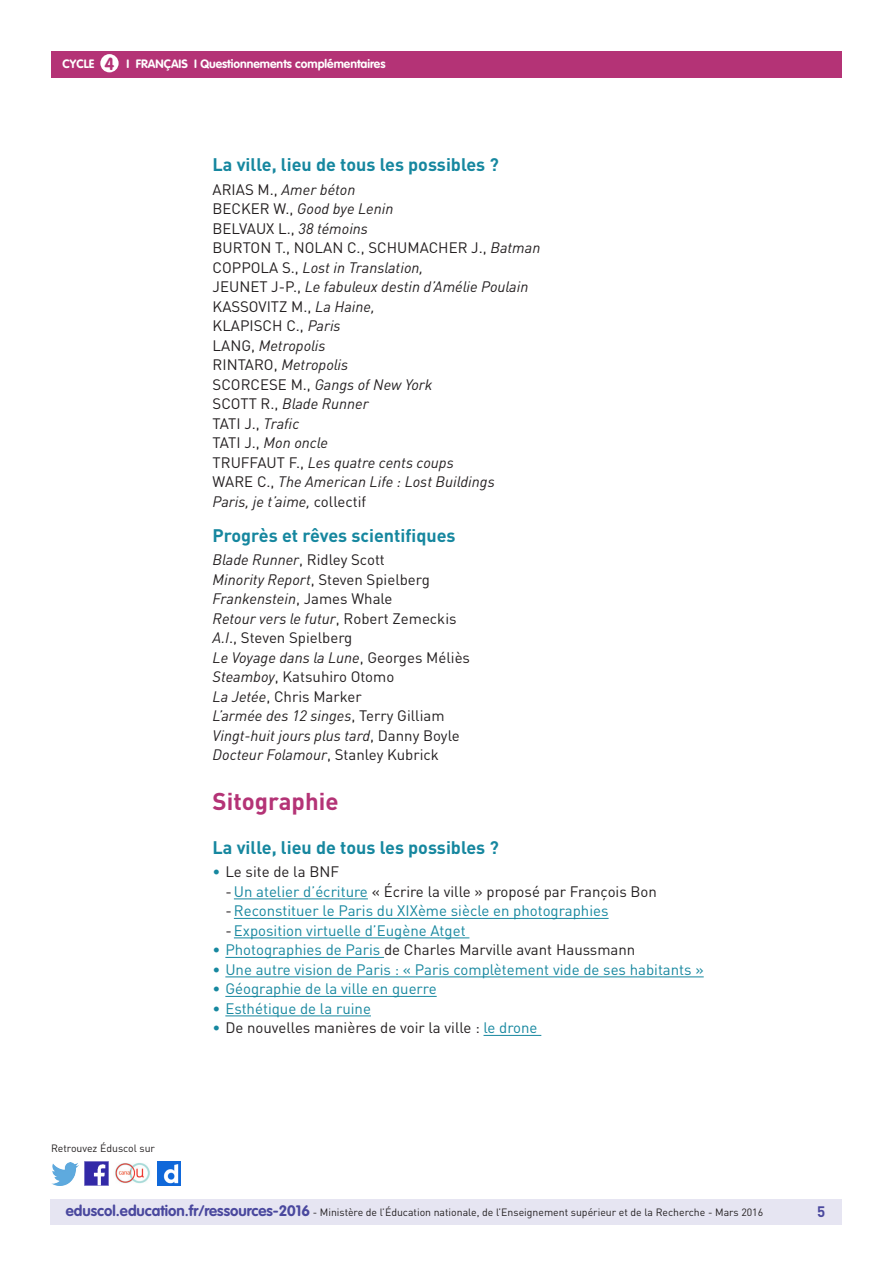
<style>
.page{position:relative;width:893px;height:1263px;background:#fff}
.page>*{position:absolute;margin:0;border:0;box-sizing:border-box;transform-origin:0 0}
._03_Titre_de_niveau{font:700 24px "DIN Pro";color:#b43376}
._04_Titre_de_niveau{font:700 18px "DIN Pro";color:#16879f}
.t1{font:700 17.25px "VAG Rounded Std";color:#b43376}
._06_Texte_courant{font:italic 15px "DIN Pro";color:#231f20}
._06_Texte_courant-2{font:15px "DIN Pro";color:#231f20}
._08_Liste_à_puces_ni{font:15px "DIN Pro";color:#16879f}
._08_Liste_à_puces_ni-2{font:15px "DIN Pro";color:#231f20}
._09_Liste_à_tirets_n{font:15px "DIN Pro";color:#16879f}
._09_Liste_à_tirets_n-2{font:15px "DIN Pro";color:#231f20}
.t2{font:700 15px "DIN Pro";color:#4a489e}
.t3{font:700 12px "VAG Rounded Std";color:#fff}
.t4{font:10.5px "DIN Pro";color:#231f20}
.s1{font-style:normal}
.s2{font-style:italic}
.s3{color:#16879f}
.s4{color:#231f20}
.s5{font-family:"VAG Rounded Std";font-weight:700;font-size:15px;color:#4a489e}
</style>
<div class="page">
<div style="left:50px;top:1199px;width:791px;height:26px;background:#e6e5f2"></div>
<div style="left:51px;top:51px;width:791px;height:27px;background:#b43376"></div>
<div style="left:100px;top:54px;width:19px;height:18px;background:#fff;border-radius:50%"></div>
<img style="left:85px;top:1162px;width:23px;height:23px">
<img style="left:51px;top:1163px;width:28px;height:22px">
<img style="left:158px;top:1162px;width:22px;height:23px">
<img style="left:115px;top:1163px;width:35px;height:21px">
<hr style="left:234px;top:898px;width:134px;height:1px;background:#16879f">
<hr style="left:234px;top:918px;width:375px;height:1px;background:#16879f">
<hr style="left:234px;top:937px;width:235px;height:1px;background:#16879f">
<hr style="left:225px;top:957px;width:159px;height:1px;background:#16879f">
<hr style="left:225px;top:976px;width:479px;height:1px;background:#16879f">
<hr style="left:225px;top:996px;width:212px;height:1px;background:#16879f">
<hr style="left:225px;top:1015px;width:146px;height:1px;background:#16879f">
<hr style="left:483px;top:1035px;width:58px;height:1px;background:#16879f">
<p class="t1" style="left:105px;top:53px;width:11px">4</p>
<p class="t3" style="left:63px;top:57px;width:33px">CYCLE</p>
<p class="t3" style="left:127px;top:57px;width:260px">I FRANÇAIS I Questionnements complémentaires</p>
<p class="t4" style="left:51px;top:1141px;width:106px">Retrouvez Éduscol sur</p>
<p class="_04_Titre_de_niveau" style="left:213px;top:153px;width:288px">La ville, lieu de tous les possibles ?</p>
<p class="_06_Texte_courant" style="left:213px;top:180px;width:144px"><span class="s1">ARIAS M.,</span> Amer béton</p>
<p class="_06_Texte_courant" style="left:213px;top:200px;width:182px"><span class="s1">BECKER W.,</span> Good bye Lenin</p>
<p class="_06_Texte_courant-2" style="left:213px;top:219px;width:157px">BELVAUX L., <span class="s2">38 témoins</span></p>
<p class="_06_Texte_courant-2" style="left:213px;top:238px;width:329px">BURTON T., NOLAN C., SCHUMACHER J., <span class="s2">Batman</span></p>
<p class="_06_Texte_courant" style="left:213px;top:258px;width:212px"><span class="s1">COPPOLA S.,</span> Lost in Translation,</p>
<p class="_06_Texte_courant" style="left:213px;top:278px;width:317px"><span class="s1">JEUNET J-P.,</span> Le fabuleux destin d’Amélie Poulain</p>
<p class="_06_Texte_courant-2" style="left:213px;top:297px;width:164px">KASSOVITZ M., <span class="s2">La Haine,</span></p>
<p class="_06_Texte_courant-2" style="left:213px;top:316px;width:130px">KLAPISCH C., <span class="s2">Paris</span></p>
<p class="_06_Texte_courant" style="left:213px;top:336px;width:114px"><span class="s1">LANG,</span> Metropolis</p>
<p class="_06_Texte_courant" style="left:213px;top:356px;width:137px"><span class="s1">RINTARO,</span> Metropolis</p>
<p class="_06_Texte_courant" style="left:213px;top:375px;width:222px"><span class="s1">SCORCESE M.,</span> Gangs of New York</p>
<p class="_06_Texte_courant" style="left:213px;top:395px;width:158px"><span class="s1">SCOTT R.,</span> Blade Runner</p>
<p class="_06_Texte_courant-2" style="left:213px;top:414px;width:88px">TATI J., <span class="s2">Trafic</span></p>
<p class="_06_Texte_courant" style="left:213px;top:434px;width:117px"><span class="s1">TATI J.,</span> Mon oncle</p>
<p class="_06_Texte_courant" style="left:213px;top:453px;width:243px"><span class="s1">TRUFFAUT F.,</span> Les quatre cents coups</p>
<p class="_06_Texte_courant" style="left:213px;top:473px;width:284px"><span class="s1">WARE C.,</span> The American Life : Lost Buildings</p>
<p class="_06_Texte_courant" style="left:213px;top:492px;width:155px">Paris, je t’aime, <span class="s1">collectif</span></p>
<p class="_04_Titre_de_niveau" style="left:213px;top:523px;width:245px">Progrès et rêves scientifiques</p>
<p class="_06_Texte_courant-2" style="left:213px;top:550px;width:174px"><span class="s2">Blade Runner</span>, Ridley Scott</p>
<p class="_06_Texte_courant-2" style="left:213px;top:570px;width:219px"><span class="s2">Minority Report</span>, Steven Spielberg</p>
<p class="_06_Texte_courant" style="left:213px;top:590px;width:181px">Frankenstein<span class="s1">, James Whale</span></p>
<p class="_06_Texte_courant" style="left:213px;top:609px;width:245px">Retour vers le futur<span class="s1">, Robert Zemeckis</span></p>
<p class="_06_Texte_courant-2" style="left:213px;top:628px;width:141px"><span class="s2">A.I</span>., Steven Spielberg</p>
<p class="_06_Texte_courant" style="left:213px;top:648px;width:259px">Le Voyage dans la Lune<span class="s1">, Georges Méliès</span></p>
<p class="_06_Texte_courant-2" style="left:213px;top:667px;width:183px"><span class="s2">Steamboy</span>, Katsuhiro Otomo</p>
<p class="_06_Texte_courant-2" style="left:213px;top:687px;width:151px"><span class="s2">La Jetée</span>, Chris Marker</p>
<p class="_06_Texte_courant" style="left:213px;top:707px;width:234px">L’armée des 12 singes<span class="s1">, Terry Gilliam</span></p>
<p class="_06_Texte_courant" style="left:213px;top:726px;width:249px">Vingt-huit jours plus tard<span class="s1">, Danny Boyle</span></p>
<p class="_06_Texte_courant" style="left:213px;top:746px;width:228px">Docteur Folamour<span class="s1">, Stanley Kubrick</span></p>
<p class="_03_Titre_de_niveau" style="left:213px;top:786px;width:127px">Sitographie</p>
<p class="_04_Titre_de_niveau" style="left:213px;top:835px;width:288px">La ville, lieu de tous les possibles ?</p>
<p class="_08_Liste_à_puces_ni-2" style="left:213px;top:862px;width:128px"><span class="s3">•</span> Le site de la BNF</p>
<p class="_09_Liste_à_tirets_n-2" style="left:225px;top:882px;width:433px">-<span class="s3">Un atelier d’écriture</span> « Écrire la ville » proposé par François Bon</p>
<p class="_09_Liste_à_tirets_n" style="left:225px;top:901px;width:385px"><span class="s4">-</span>Reconstituer le Paris du XIXème siècle en photographies</p>
<p class="_09_Liste_à_tirets_n" style="left:225px;top:921px;width:242px"><span class="s4">-</span>Exposition virtuelle d’Eugène Atget</p>
<p class="_08_Liste_à_puces_ni-2" style="left:213px;top:940px;width:424px"><span class="s3">• Photographies de Paris</span> de Charles Marville avant Haussmann</p>
<p class="_08_Liste_à_puces_ni" style="left:213px;top:960px;width:493px">• Une autre vision de Paris : « Paris complètement vide de ses habitants »</p>
<p class="_08_Liste_à_puces_ni" style="left:213px;top:979px;width:226px">• Géographie de la ville en guerre</p>
<p class="_08_Liste_à_puces_ni" style="left:213px;top:999px;width:160px">• Esthétique de la ruine</p>
<p class="_08_Liste_à_puces_ni-2" style="left:213px;top:1018px;width:326px"><span class="s3">•</span> De nouvelles manières de voir la ville : <span class="s3">le drone</span></p>
<p class="t4" style="left:66px;top:1205px;width:699px"><span class="s5">eduscol.education.fr/ressources-2016</span> - Ministère de l’Éducation nationale, de l’Enseignement supérieur et de la Recherche - Mars 2016</p>
<p class="t2" style="left:817px;top:1201px;width:10px">5</p>
</div>
